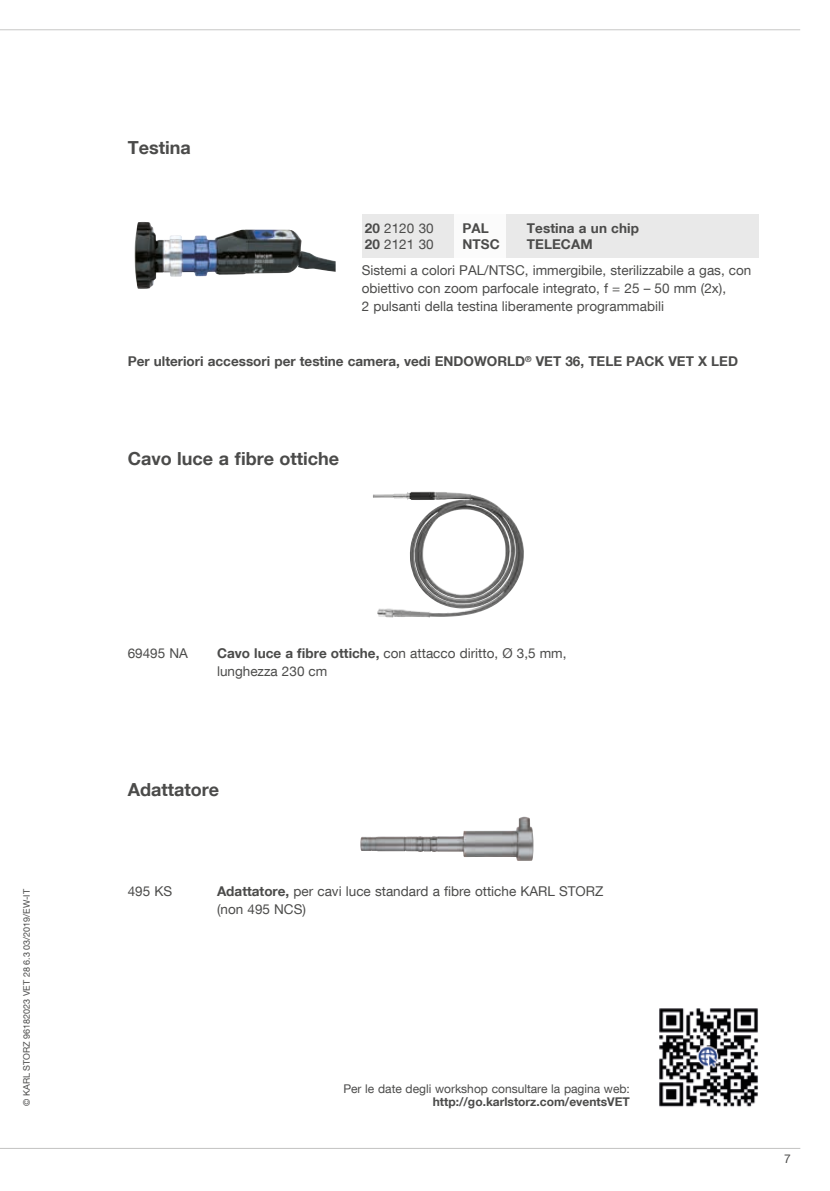
<style>
.page{position:relative;width:830px;height:1191px;background:#fff}
.page>*{position:absolute;margin:0;border:0;box-sizing:border-box;transform-origin:0 0}
.t1{font:700 18px "KS Helvetica Neue";color:#4b4b4a}
.t2{font:13.5px/18px "KS Helvetica Neue";color:#4b4b4a}
.t3{font:700 13.5px "KS Helvetica Neue";color:#4b4b4a}
.t4{font:12px "KS Helvetica Neue";color:#4b4b4a}
.t5{font:700 12px "KS Helvetica Neue";color:#4b4b4a}
.t6{font:9px "KS Helvetica Neue";color:#4b4b4a}
.s1{font-weight:700}
</style>
<div class="page">
<hr style="left:0;top:29px;width:799px;height:1px;background:#c7c7c6">
<hr style="left:0;top:1148px;width:799px;height:1px;background:#c7c7c6">
<img style="left:373px;top:492px;width:151px;height:125px">
<img style="left:134px;top:222px;width:201px;height:67px">
<div style="left:361px;top:214px;width:397px;height:44px;background:#e9e9e9"></div>
<div style="left:454px;top:214px;width:51px;height:44px;background:#fff"></div>
<img style="left:360px;top:816px;width:173px;height:45px">
<img style="left:659px;top:1008px;width:99px;height:99px">
<p class="t6" style="left:21px;top:1106px;width:218px;rotate:-90deg">© KARL STORZ 96182023 VET 28 6.3 03/2019/EW-IT</p>
<h1 class="t1" style="left:128px;top:136px;width:64px">Testina</h1>
<p class="t2" style="left:364px;top:218px;width:70px"><span class="s1">20</span> 2120 30</p>
<p class="t3" style="left:462px;top:219px;width:28px">PAL</p>
<p class="t3" style="left:526px;top:219px;width:113px">Testina a un chip</p>
<p class="t2" style="left:364px;top:235px;width:70px"><span class="s1">20</span> 2121 30</p>
<p class="t3" style="left:462px;top:235px;width:39px">NTSC</p>
<p class="t3" style="left:526px;top:235px;width:67px">TELECAM</p>
<p class="t2" style="left:361px;top:261px;width:391px">Sistemi a colori PAL/NTSC, immergibile, sterilizzabile a gas, con obiettivo con zoom parfocale integrato, f = 25 – 50 mm (2x),<br>2 pulsanti della testina liberamente programmabili</p>
<p class="t3" style="left:128px;top:353px;width:611px">Per ulteriori accessori per testine camera, vedi ENDOWORLD<sup>®</sup> VET 36, TELE PACK VET X LED</p>
<h1 class="t1" style="left:128px;top:447px;width:213px">Cavo luce a fibre ottiche</h1>
<p class="t2" style="left:128px;top:644px;width:62px">69495 NA</p>
<p class="t2" style="left:217px;top:644px;width:351px"><span class="s1">Cavo luce a fibre ottiche,</span> con attacco diritto, Ø 3,5 mm, lunghezza 230 cm</p>
<h1 class="t1" style="left:128px;top:777px;width:93px">Adattatore</h1>
<p class="t2" style="left:128px;top:882px;width:46px">495 KS</p>
<p class="t2" style="left:217px;top:882px;width:387px"><span class="s1">Adattatore,</span> per cavi luce standard a fibre ottiche KARL STORZ (non 495 NCS)</p>
<p class="t4" style="left:343px;top:1081px;width:288px">Per le date degli workshop consultare la pagina web:</p>
<p class="t5" style="left:432px;top:1094px;width:198px">http://go.karlstorz.com/eventsVET</p>
<p class="t4" style="left:783px;top:1151px;width:8px">7</p>
</div>
